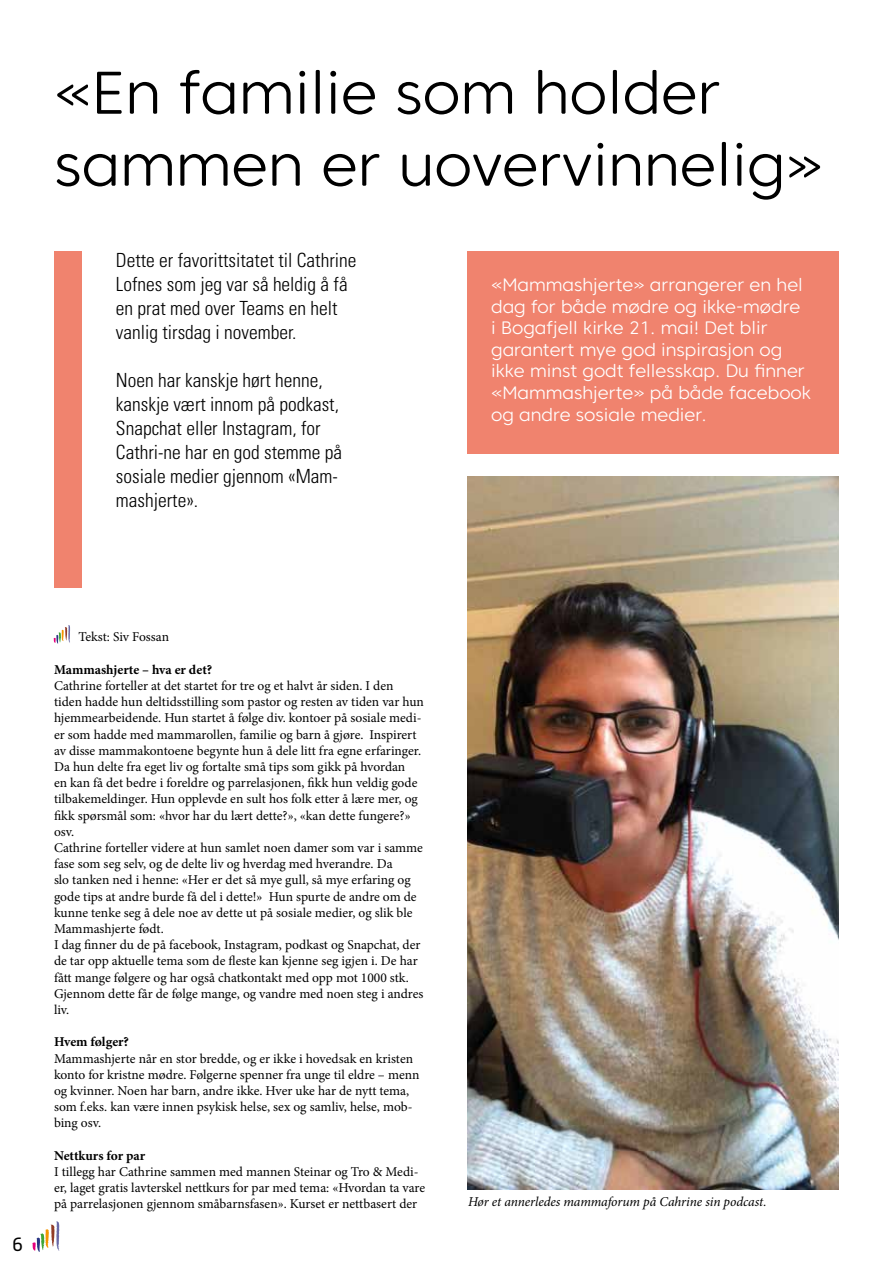
<style>
.page{position:relative;width:893px;height:1263px;background:#fff}
.page>*{position:absolute;margin:0;border:0;box-sizing:border-box;transform-origin:0 0}
.t1{font:300 60px/72px "Core Sans CR 35";color:#000}
.t2{font:300 condensed 19.5px/24px "Univers";color:#000}
.t3{font:300 18px/21.6px "Core Sans CR 35";color:#fff}
.t4{font:18px "Sansa Std";color:#000}
.t5{font:13.5px/16.2px "Minion Pro";color:#000}
.t6{font:700 13.5px "Minion Pro";letter-spacing:-.005em;color:#000}
.t7{font:italic 13.5px "Minion Pro";letter-spacing:-.01em;color:#000}
</style>
<div class="page">
<svg style="left:32px;top:1221px;width:28px;height:31px"></svg>
<img style="left:468px;top:477px;width:371px;height:712px">
<div style="left:468px;top:251px;width:371px;height:202px;background:#f0836e"></div>
<div style="left:54px;top:251px;width:27px;height:336px;background:#f0836e"></div>
<svg style="left:54px;top:625px;width:16px;height:19px"></svg>
<h1 class="t1" style="left:54px;top:56px;width:771px">«En familie som holder sammen er uovervinnelig»</h1>
<h2 class="t2" style="left:116px;top:248px;width:242px">Dette er favorittsitatet til Cathrine<br>Lofnes som jeg var så heldig å få en prat med over Teams en helt vanlig tirsdag i november.</h2>
<h2 class="t2" style="left:116px;top:368px;width:228px">Noen har kanskje hørt henne, kanskje vært innom på podkast,<br>Snapchat eller Instagram, for<br>Cathri-ne har en god stemme på sosiale medier gjennom «Mam&shy;mashjerte».</h2>
<h3 class="t3" style="left:491px;top:274px;width:321px">«Mammashjerte» arrangerer en hel dag for både mødre og ikke-mødre<br>i Bogafjell kirke 21. mai! Det blir garantert mye god inspirasjon og ikke minst godt fellesskap. Du finner «Mammashjerte» på både facebook og andre sosiale medier.</h3>
<h3 class="t4" style="left:12px;top:1233px;width:13px">6</h3>
<p class="t5" style="left:79px;top:629px;width:92px">Tekst: Siv Fossan</p>
<p class="t6" style="left:54px;top:660px;width:160px">Mammashjerte – hva er det?</p>
<p class="t5" style="left:54px;top:677px;width:371px">Cathrine forteller at det startet for tre og et halvt år siden. I den tiden hadde hun deltidsstilling som pastor og resten av tiden var hun hjemmearbeidende. Hun startet å følge div. kontoer på sosiale medi&shy;er som hadde med mammarollen, familie og barn å gjøre. Inspirert av disse mammakontoene begynte hun å dele litt fra egne erfaringer.<br>Da hun delte fra eget liv og fortalte små tips som gikk på hvordan<br>en kan få det bedre i foreldre og parrelasjonen, fikk hun veldig gode tilbakemeldinger. Hun opplevde en sult hos folk etter å lære mer, og fikk spørsmål som: «hvor har du lært dette?», «kan dette fungere?» osv.<br>Cathrine forteller videre at hun samlet noen damer som var i samme fase som seg selv, og de delte liv og hverdag med hverandre. Da<br>slo tanken ned i henne: «Her er det så mye gull, så mye erfaring og gode tips at andre burde få del i dette!» Hun spurte de andre om de kunne tenke seg å dele noe av dette ut på sosiale medier, og slik ble Mammashjerte født.<br>I dag finner du de på facebook, Instagram, podkast og Snapchat, der de tar opp aktuelle tema som de fleste kan kjenne seg igjen i. De har fått mange følgere og har også chatkontakt med opp mot 1000 stk.<br>Gjennom dette får de følge mange, og vandre med noen steg i andres liv.</p>
<p class="t6" style="left:54px;top:1032px;width:77px">Hvem følger?</p>
<p class="t5" style="left:54px;top:1050px;width:367px">Mammashjerte når en stor bredde, og er ikke i hovedsak en kristen konto for kristne mødre. Følgerne spenner fra unge til eldre – menn og kvinner. Noen har barn, andre ikke. Hver uke har de nytt tema, som f.eks. kan være innen psykisk helse, sex og samliv, helse, mob&shy;bing osv.</p>
<p class="t6" style="left:54px;top:1146px;width:93px">Nettkurs for par</p>
<p class="t5" style="left:54px;top:1163px;width:373px">I tillegg har Cathrine sammen med mannen Steinar og Tro &amp; Medi&shy;er, laget gratis lavterskel nettkurs for par med tema: «Hvordan ta vare på parrelasjonen gjennom småbarnsfasen». Kurset er nettbasert der</p>
<p class="t7" style="left:468px;top:1192px;width:300px">Hør et annerledes mammaforum på Cahrine sin podcast.</p>
</div>
